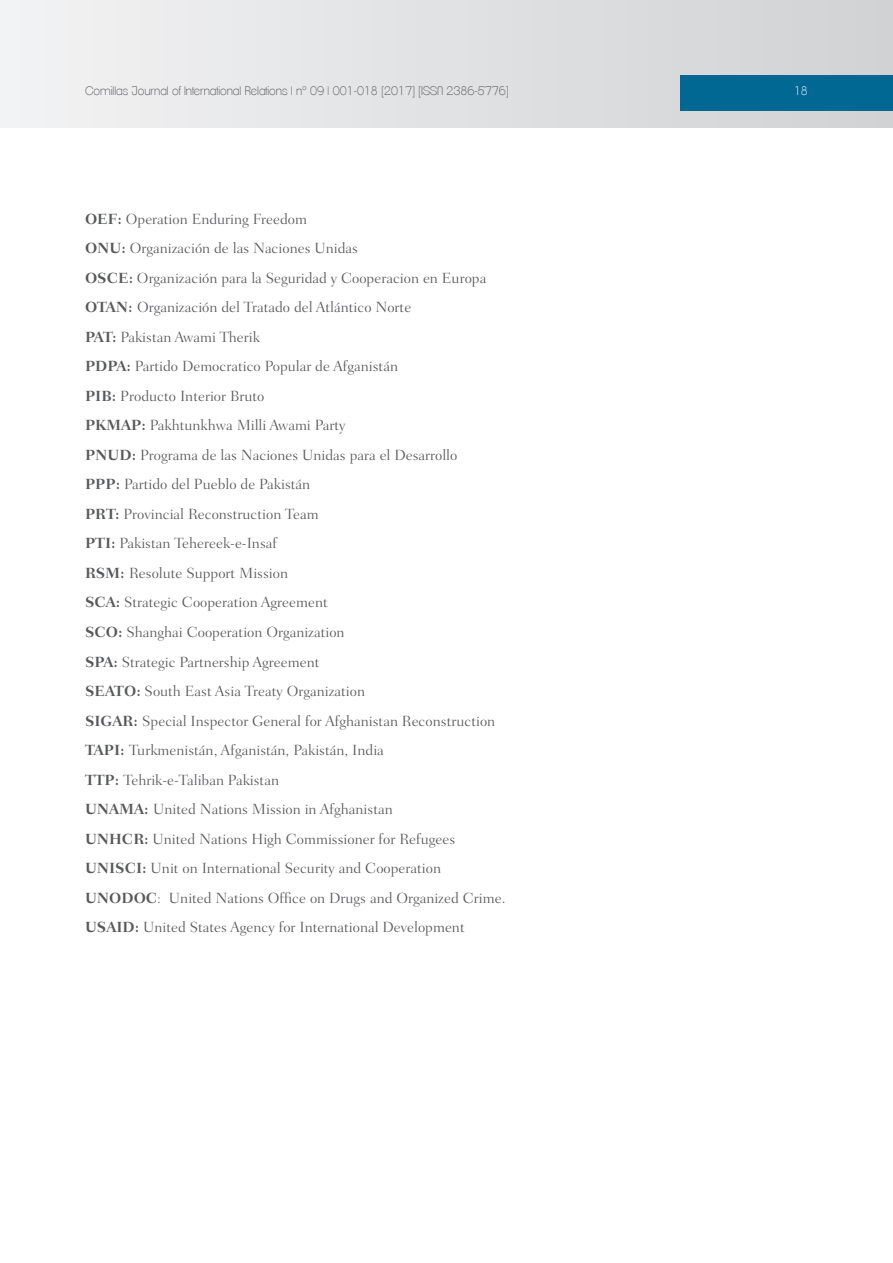
<style>
.page{position:relative;width:893px;height:1263px;background:#fff}
.page>*{position:absolute;margin:0;border:0;box-sizing:border-box;transform-origin:0 0}
.t1{font:300 15px/29.5px "Fairfield LH";color:#57585a}
.t2{font:200 12px "Clemente P Dac";color:#57585a}
.t3{font:200 12px "Clemente P Dac";color:#fff}
.s1{font-weight:700}
</style>
<div class="page">
<div style="left:0;top:0;width:893px;height:128px;background:linear-gradient(to right,#f2f3f4,#d0d2d4)"></div>
<div style="left:680px;top:75px;width:213px;height:36px;background:#006893"></div>
<p class="t2" style="left:85px;top:83px;width:425px">Comillas Journal of International Relations | nº 09 | 001-018 [2017] [ISSN 2386-5776]</p>
<p class="t3" style="left:794px;top:83px;width:15px">18</p>
<p class="t1" style="left:85px;top:204px;width:422px"><span class="s1">OEF:</span> Operation Enduring Freedom<br><span class="s1">ONU:</span> Organización de las Naciones Unidas<br><span class="s1">OSCE:</span> Organización para la Seguridad y Cooperacion en Europa <span class="s1">OTAN:</span> Organización del Tratado del Atlántico Norte<br><span class="s1">PAT:</span> Pakistan Awami Therik<br><span class="s1">PDPA:</span> Partido Democratico Popular de Afganistán<br><span class="s1">PIB:</span> Producto Interior Bruto<br><span class="s1">PKMAP:</span> Pakhtunkhwa Milli Awami Party<br><span class="s1">PNUD:</span> Programa de las Naciones Unidas para el Desarrollo<br><span class="s1">PPP:</span> Partido del Pueblo de Pakistán<br><span class="s1">PRT:</span> Provincial Reconstruction Team<br><span class="s1">PTI:</span> Pakistan Tehereek-e-Insaf<br><span class="s1">RSM:</span> Resolute Support Mission<br><span class="s1">SCA:</span> Strategic Cooperation Agreement<br><span class="s1">SCO:</span> Shanghai Cooperation Organization<br><span class="s1">SPA:</span> Strategic Partnership Agreement<br><span class="s1">SEATO:</span> South East Asia Treaty Organization<br><span class="s1">SIGAR:</span> Special Inspector General for Afghanistan Reconstruction <span class="s1">TAPI:</span> Turkmenistán, Afganistán, Pakistán, India<br><span class="s1">TTP:</span> Tehrik-e-Taliban Pakistan<br><span class="s1">UNAMA:</span> United Nations Mission in Afghanistan<br><span class="s1">UNHCR:</span> United Nations High Commissioner for Refugees <span class="s1">UNISCI:</span> Unit on International Security and Cooperation <span class="s1">UNODOC</span>: United Nations Office on Drugs and Organized Crime.<br><span class="s1">USAID:</span> United States Agency for International Development</p>
</div>
